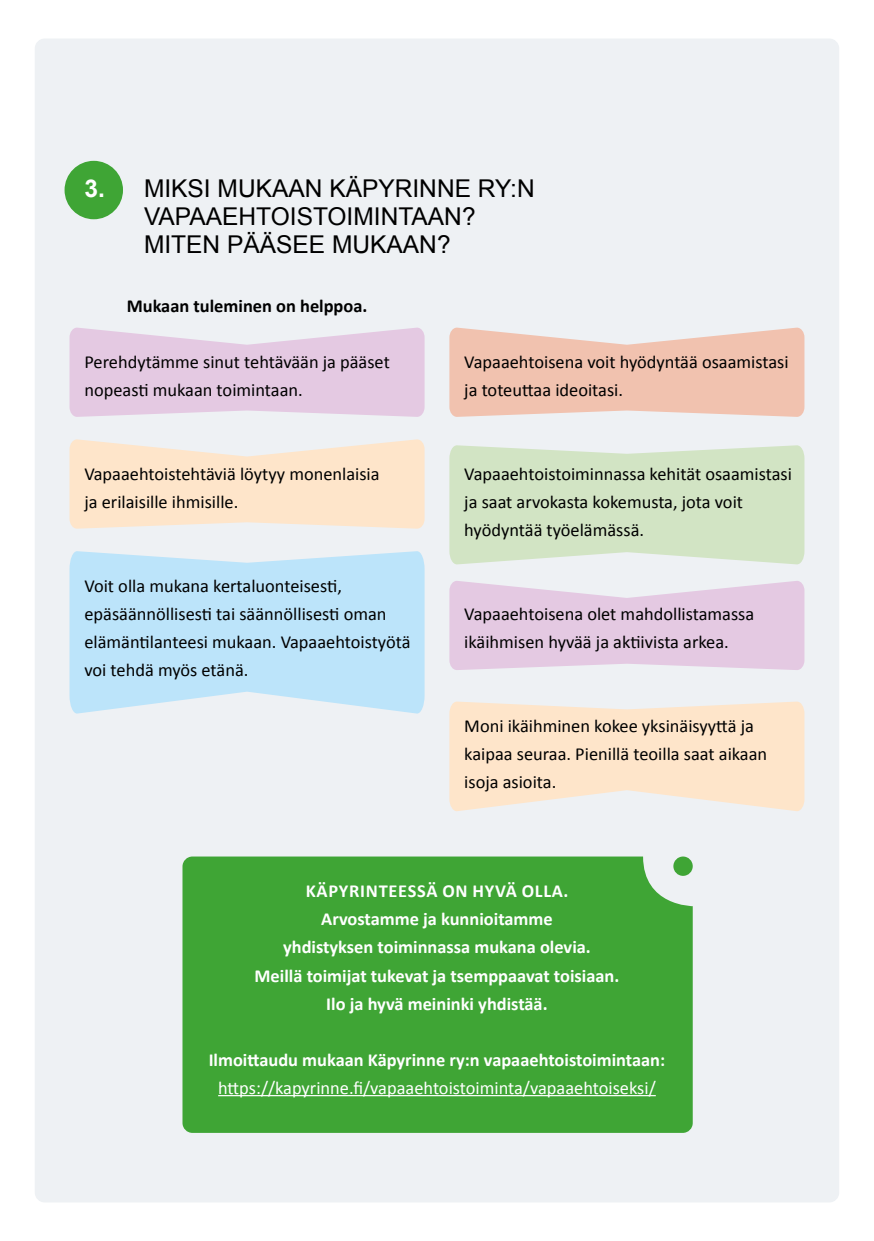
<style>
.page{position:relative;width:874px;height:1241px;background:#fff}
.page>*{position:absolute;margin:0;border:0;box-sizing:border-box;transform-origin:0 0}
.t1{font:24.5px/28px "Arial";color:#000}
.t2{font:18.38px/28px "Calibri";color:#000}
.t3{font:700 18.38px/28px "Calibri";color:#fff;text-align:center}
.t4{font:18.38px "Calibri";color:#fff}
.t5{font:700 18.38px "Calibri";color:#000}
.s1{font-weight:700;color:#fff}
</style>
<div class="page">
<div style="left:35px;top:38px;width:803px;height:1164px;background:#eef1f4;border-radius:10px"></div>
<div style="left:64px;top:161px;width:59px;height:58px;background:#3fa535;border-radius:50%"></div>
<div style="left:182px;top:856px;width:510px;height:276px;background:#3fa535"></div>
<hr style="left:218px;top:1094px;width:437px;height:2px;background:#fff">
<div style="left:673px;top:856px;width:19px;height:19px;background:#3fa535;border-radius:50%"></div>
<svg style="left:69px;top:327px;width:355px;height:90px;background:#e5cee4"></svg>
<svg style="left:69px;top:439px;width:355px;height:89px;background:#fbe6cf"></svg>
<svg style="left:69px;top:551px;width:355px;height:162px;background:#c0e5f9"></svg>
<svg style="left:449px;top:327px;width:355px;height:90px;background:#f0c8b8"></svg>
<svg style="left:449px;top:445px;width:355px;height:119px;background:#d4e5c8"></svg>
<svg style="left:449px;top:581px;width:355px;height:89px;background:#e5cee4"></svg>
<svg style="left:449px;top:701px;width:355px;height:110px;background:#fbe6cf"></svg>
<h1 class="t1" style="left:144px;top:174px;width:392px;text-indent:-60px"><span class="s1">3.</span> MIKSI MUKAAN KÄPYRINNE RY:N<br>VAPAAEHTOISTOIMINTAAN?<br>MITEN PÄÄSEE MUKAAN?</h1>
<p class="t5" style="left:127px;top:292px;width:242px">Mukaan tuleminen on helppoa.</p>
<p class="t2" style="left:84px;top:347px;width:307px">Perehdytämme sinut tehtävään ja pääset nopeasti mukaan toimintaan.</p>
<p class="t2" style="left:84px;top:459px;width:296px">Vapaaehtoistehtäviä löytyy monenlaisia ja erilaisille ihmisille.</p>
<p class="t2" style="left:84px;top:571px;width:327px">Voit olla mukana kertaluonteisesti, epäsäännöllisesti tai säännöllisesti oman elämäntilanteesi mukaan. Vapaaehtoistyötä voi tehdä myös etänä.</p>
<p class="t2" style="left:464px;top:347px;width:325px">Vapaaehtoisena voit hyödyntää osaamistasi ja toteuttaa ideoitasi.</p>
<p class="t2" style="left:464px;top:459px;width:329px">Vapaaehtoistoiminnassa kehität osaamistasi ja saat arvokasta kokemusta, jota voit hyödyntää työelämässä.</p>
<p class="t2" style="left:464px;top:599px;width:291px">Vapaaehtoisena olet mahdollistamassa ikäihmisen hyvää ja aktiivista arkea.</p>
<p class="t2" style="left:464px;top:711px;width:304px">Moni ikäihminen kokee yksinäisyyttä ja kaipaa seuraa. Pienillä teoilla saat aikaan isoja asioita.</p>
<p class="t3" style="left:254px;top:876px;width:366px">KÄPYRINTEESSÄ ON HYVÄ OLLA.<br>Arvostamme ja kunnioitamme<br>yhdistyksen toiminnassa mukana olevia.<br>Meillä toimijat tukevat ja tsemppaavat toisiaan.<br>Ilo ja hyvä meininki yhdistää.</p>
<p class="t3" style="left:208px;top:1044px;width:458px">Ilmoittaudu mukaan Käpyrinne ry:n vapaaehtoistoimintaan:</p>
<p class="t4" style="left:218px;top:1074px;width:439px">https://kapyrinne.fi/vapaaehtoistoiminta/vapaaehtoiseksi/</p>
</div>
